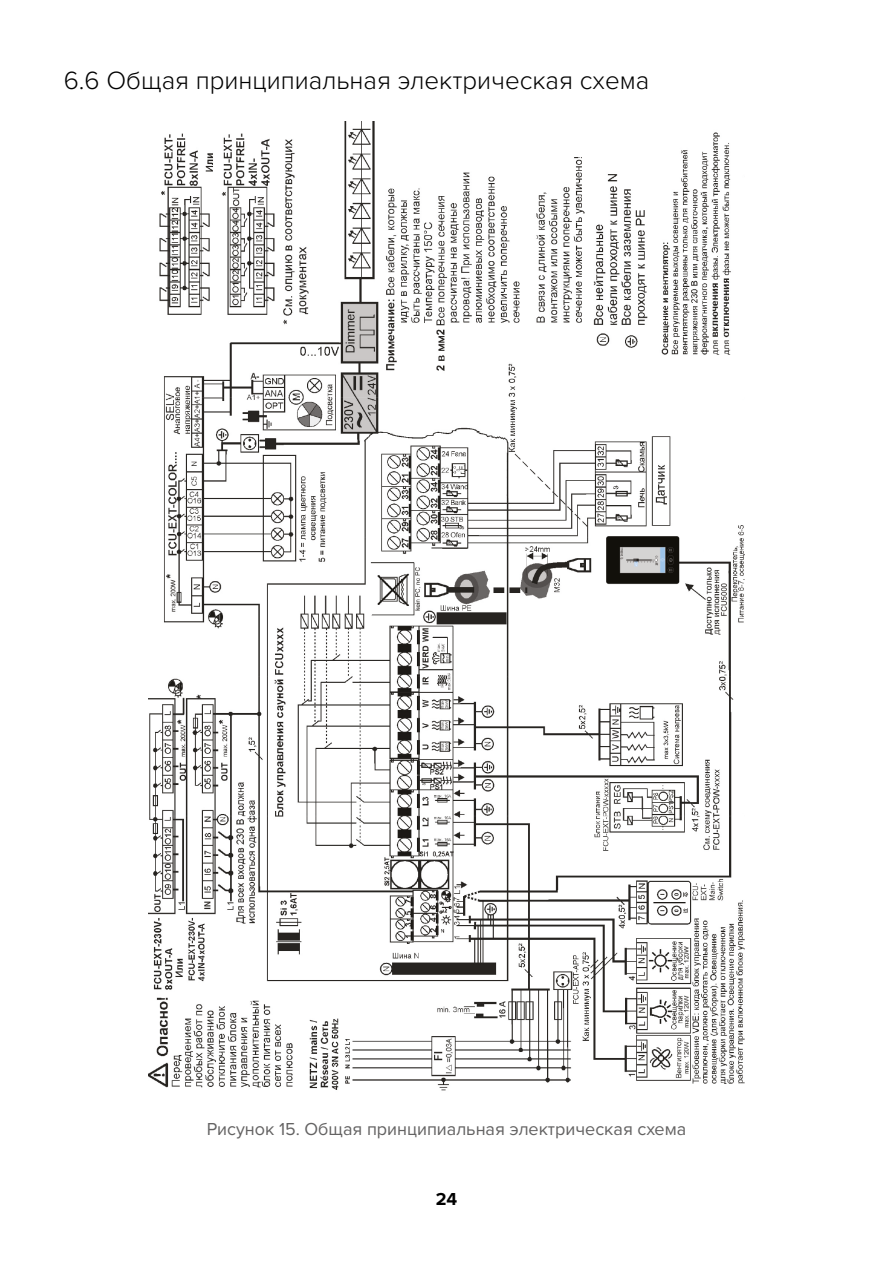
<style>
.page{position:relative;width:893px;height:1263px;background:#fff}
.page>*{position:absolute;margin:0;border:0;box-sizing:border-box;transform-origin:0 0}
.t1{font:300 25.95px "Proxima Nova";color:#000}
.t2{font:18px "Proxima Nova";color:#646363}
.t3{font:700 18px "Proxima Nova";color:#000}
</style>
<div class="page">
<img style="left:148px;top:121px;width:597px;height:970px">
<h1 class="t1" style="left:64px;top:65px;width:587px">6.6 Общая принципиальная электрическая схема</h1>
<p class="t2" style="left:207px;top:1116px;width:481px">Рисунок 15. Общая принципиальная электрическая схема</p>
<p class="t3" style="left:436px;top:1186px;width:23px">24</p>
</div>
